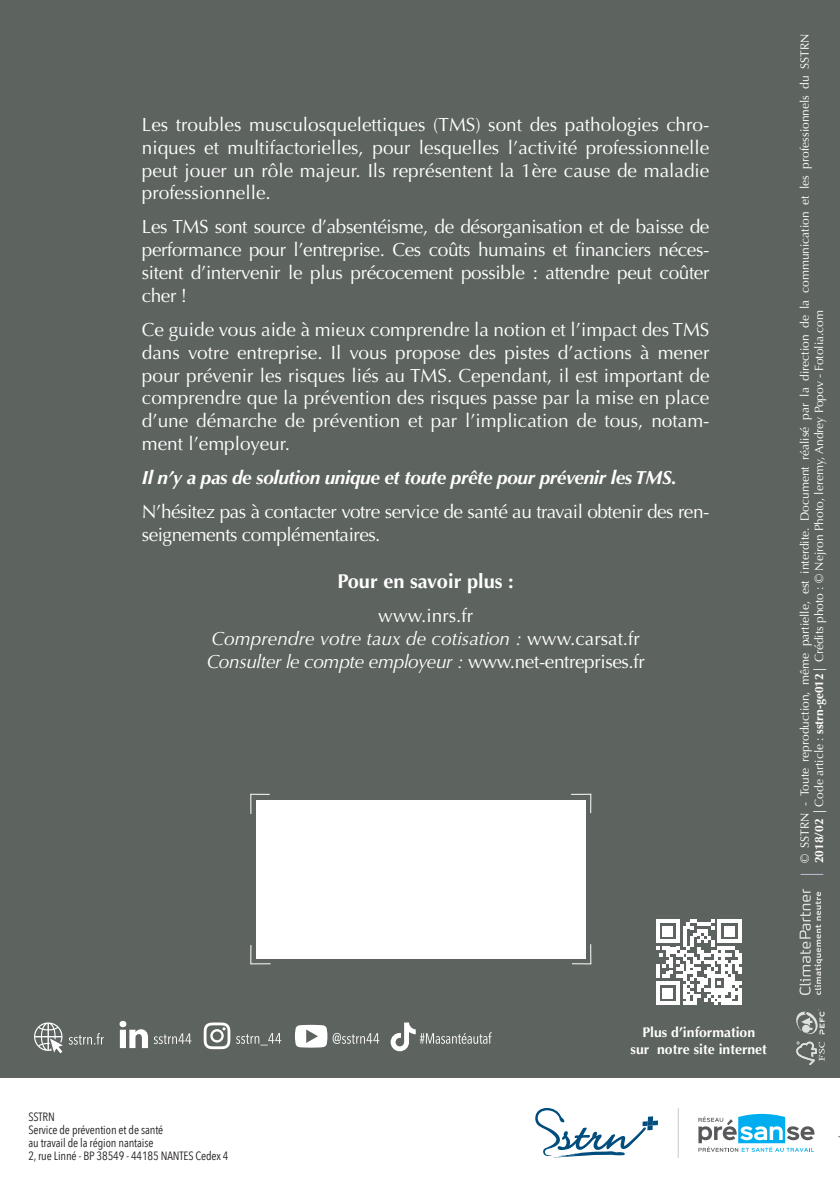
<style>
.page{position:relative;width:840px;height:1191px;background:#fff}
.page>*{position:absolute;margin:0;border:0;box-sizing:border-box;transform-origin:0 0}
.t1{font:700 20px "Optima";color:#fff}
.t2{font:19px/22.8px "Optima";letter-spacing:-.02em;color:#fff;text-align:justify}
.t3{font:italic 19px/22.8px "Optima";color:#fff;text-align:center}
.t4{font:italic 700 19px "Optima";letter-spacing:-.02em;color:#fff}
.t5{font:700 14px/16.8px "Optima";color:#fff;text-align:center}
.t6{font:12px/14px "Optima";color:#fff}
.t7{font:12px/13px "Avenir Next Condensed";letter-spacing:-.01em;color:#231f20}
.s1{font-style:normal}
.s2{font-weight:700}
.s3{font-family:"Avenir Next Condensed";font-size:13px}
</style>
<div class="page">
<div style="left:1px;top:0;width:838px;height:1077px;background:#5d635f"></div>
<hr style="left:839px;top:0;width:1px;height:198px;background:#5d635f">
<svg style="left:796px;top:1041px;width:28px;height:24px"></svg>
<svg style="left:796px;top:1009px;width:28px;height:26px"></svg>
<svg style="left:800px;top:874px;width:22px;height:1px"></svg>
<svg style="left:799px;top:889px;width:23px;height:106px"></svg>
<div style="left:256px;top:799px;width:329px;height:159px;background:#fff"></div>
<svg style="left:250px;top:793px;width:20px;height:21px"></svg>
<svg style="left:570px;top:793px;width:21px;height:20px"></svg>
<svg style="left:571px;top:943px;width:20px;height:21px"></svg>
<svg style="left:250px;top:945px;width:21px;height:19px"></svg>
<svg style="left:535px;top:1108px;width:122px;height:50px"></svg>
<svg style="left:698px;top:1113px;width:116px;height:38px"></svg>
<hr style="left:677px;top:1108px;width:1px;height:49px;background:#c7c8ca">
<svg style="left:656px;top:919px;width:85px;height:86px"></svg>
<svg style="left:203px;top:1022px;width:27px;height:27px"></svg>
<svg style="left:236px;top:1033px;width:45px;height:12px"></svg>
<svg style="left:69px;top:1033px;width:35px;height:11px"></svg>
<svg style="left:119px;top:1020px;width:72px;height:28px"></svg>
<svg style="left:295px;top:1024px;width:84px;height:23px"></svg>
<svg style="left:390px;top:1022px;width:101px;height:29px"></svg>
<svg style="left:34px;top:1022px;width:29px;height:31px"></svg>
<p class="t2" style="left:142px;top:113px;width:568px">Les troubles musculosquelettiques (TMS) sont des pathologies chro&shy;niques et multifactorielles, pour lesquelles l’activité professionnelle peut jouer un rôle majeur. Ils représentent la 1ère cause de maladie professionnelle.</p>
<p class="t2" style="left:142px;top:216px;width:568px">Les TMS sont source d’absentéisme, de désorganisation et de baisse de performance pour l’entreprise. Ces coûts humains et financiers néces&shy;sitent d’intervenir le plus précocement possible : attendre peut coûter cher !</p>
<p class="t2" style="left:142px;top:318px;width:569px">Ce guide vous aide à mieux comprendre la notion et l’impact des TMS dans votre entreprise. Il vous propose des pistes d’actions à mener pour prévenir les risques liés au TMS. Cependant, il est important de comprendre que la prévention des risques passe par la mise en place d’une démarche de prévention et par l’implication de tous, notam&shy;ment l’employeur.</p>
<p class="t4" style="left:142px;top:466px;width:536px">Il n’y a pas de solution unique et toute prête pour prévenir les TMS.</p>
<p class="t2" style="left:142px;top:501px;width:568px">N’hésitez pas à contacter votre service de santé au travail obtenir des ren&shy;seignements complémentaires.</p>
<p class="t1" style="left:337px;top:569px;width:178px">Pour en savoir plus :</p>
<p class="t3" style="left:206px;top:604px;width:439px"><span class="s1">www.inrs.fr<br></span>Comprendre votre taux de cotisation : <span class="s1">www.carsat.fr<br></span>Consulter le compte employeur : <span class="s1">www.net-entreprises.fr</span></p>
<p class="t6" style="left:797px;top:863px;width:831px;rotate:-90deg">© SSTRN - Toute reproduction, même partielle, est interdite. Document réalisé par la direction de la communication et les professionnels du SSTRN<br><span class="s2">2018/02</span> <span class="s3">|</span> Code article : <span class="s2">sstrn-ge012</span> <span class="s3">|</span> Crédits photo : © Nejron Photo, leremy, Andrey Popov - Fotolia.com</p>
<p class="t7" style="left:28px;top:1109px;width:201px">SSTRN<br>Service de prévention et de santé<br>au travail de la région nantaise<br>2, rue Linné - BP 38549 - 44185 NANTES Cedex 4</p>
<p class="t5" style="left:630px;top:1023px;width:138px">Plus d’information<br>sur notre site internet</p>
</div>
